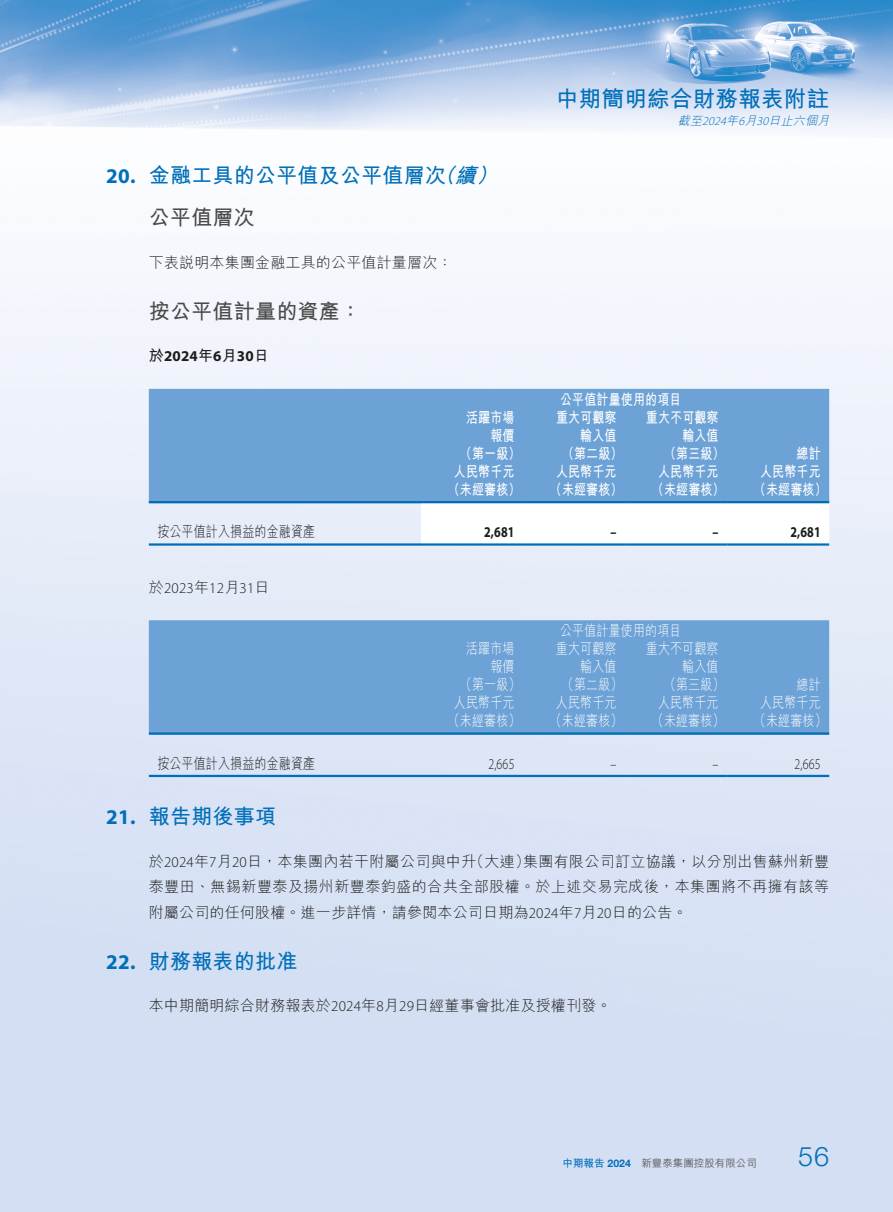
<style>
.page{position:relative;width:893px;height:1212px;background:#fff}
.page>*{position:absolute;margin:0;border:0;box-sizing:border-box;transform-origin:0 0}
.t1{font:300 27px "Helvetica Neue LT Pro";color:#006fb9}
.t2{font:700 22.5px "M Hei HK";letter-spacing:.01em;color:#006fb9}
.t3{font:700 21px "M Hei HK";letter-spacing:.01em;color:#006fb9}
.t4{font:700 21px "M Hei HK";letter-spacing:.01em;color:#4a4a49}
.t5{font:700 21px "Myriad Pro";color:#006fb9}
.t6{font:italic 700 21px "M Hei HK";color:#006fb9}
.t7{font:300 15px/25.5px "M Hei HK";letter-spacing:.035em;color:#1c1c1b}
.t8{font:700 15px/18px "M Hei HK";letter-spacing:.01em;color:#fff;text-align:right;scale:.8 1}
.t9{font:300 15px/18px "M Hei HK";letter-spacing:.015em;color:#fff;text-align:right;scale:.8 1}
.t10{font:300 15px "M Hei HK";letter-spacing:.015em;color:#1c1c1b}
.t11{font:300 15px "M Hei HK";letter-spacing:.015em;color:#1c1c1b;scale:.8 1}
.t12{font:700 15px "Myriad Pro";letter-spacing:.01em;color:#1c1c1b;scale:.8 1}
.t13{font:300 15px "Myriad Pro";letter-spacing:.015em;color:#1c1c1b}
.t14{font:300 15px "Myriad Pro";letter-spacing:.015em;color:#1c1c1b;scale:.8 1}
.t15{font:700 15px "Myriad Pro";letter-spacing:.01em;color:#1c1c1b}
.t16{font:italic 300 12px "M Hei HK";color:#006fb9}
.t17{font:italic 300 12px "Myriad Pro";color:#006fb9}
.t18{font:500 10.5px "M Hei HK";color:#636362}
.t19{font:700 10.5px "M Hei HK";color:#006fb9}
.s1{font-family:"Myriad Pro"}
.s2{font-style:italic}
.s3{font-family:"M Hei HK"}
.s4{font-family:"Helvetica Neue LT Pro"}
</style>
<div class="page">
<img style="left:0;top:0;width:893px;height:1212px">
<div style="left:149px;top:389px;width:680px;height:112px;background:#6da2d7"></div>
<svg style="left:421px;top:503px;width:408px;height:40px"></svg>
<hr style="left:149px;top:501px;width:272px;height:2px;background:#006fb9">
<hr style="left:421px;top:501px;width:102px;height:2px;background:#006fb9">
<hr style="left:523px;top:501px;width:102px;height:2px;background:#006fb9">
<hr style="left:625px;top:501px;width:102px;height:2px;background:#006fb9">
<hr style="left:727px;top:501px;width:102px;height:2px;background:#006fb9">
<hr style="left:149px;top:543px;width:272px;height:3px;background:#006fb9">
<hr style="left:421px;top:543px;width:102px;height:3px;background:#006fb9">
<hr style="left:523px;top:543px;width:102px;height:3px;background:#006fb9">
<hr style="left:625px;top:543px;width:102px;height:3px;background:#006fb9">
<hr style="left:727px;top:543px;width:102px;height:3px;background:#006fb9">
<div style="left:149px;top:620px;width:680px;height:112px;background:#6da2d7"></div>
<hr style="left:149px;top:732px;width:272px;height:3px;background:#006fb9">
<hr style="left:421px;top:732px;width:102px;height:3px;background:#006fb9">
<hr style="left:523px;top:732px;width:102px;height:3px;background:#006fb9">
<hr style="left:625px;top:732px;width:102px;height:3px;background:#006fb9">
<hr style="left:727px;top:732px;width:102px;height:3px;background:#006fb9">
<hr style="left:149px;top:775px;width:272px;height:2px;background:#006fb9">
<hr style="left:421px;top:775px;width:102px;height:2px;background:#006fb9">
<hr style="left:523px;top:775px;width:102px;height:2px;background:#006fb9">
<hr style="left:625px;top:775px;width:102px;height:2px;background:#006fb9">
<hr style="left:727px;top:775px;width:102px;height:2px;background:#006fb9">
<h2 class="t2" style="left:556px;top:83px;width:274px">中期簡明綜合財務報表附註</h2>
<p class="t16" style="left:768px;top:112px;width:66px">日止六個月</p>
<p class="t16" style="left:726px;top:112px;width:17px">年</p>
<p class="t16" style="left:678px;top:112px;width:29px">截至</p>
<p class="t16" style="left:738px;top:112px;width:23px">月<span class="s1">6</span></p>
<p class="t17" style="left:702px;top:114px;width:29px">2024</p>
<p class="t17" style="left:756px;top:114px;width:17px">30</p>
<h3 class="t5" style="left:106px;top:162px;width:31px">20.</h3>
<h3 class="t3" style="left:149px;top:160px;width:335px">金融工具的公平值及公平值層次<span class="s2">續</span></h3>
<h3 class="t6" style="left:434px;top:160px;width:29px">（</h3>
<h3 class="t6" style="left:477px;top:160px;width:29px">(</h3>
<h3 class="t4" style="left:149px;top:202px;width:108px">公平值層次</h3>
<p class="t10" style="left:149px;top:252px;width:305px">下表說明本集團金融工具的公平值計量層次：</p>
<h3 class="t4" style="left:149px;top:296px;width:214px">按公平值計量的資產：</h3>
<p class="t15" style="left:149px;top:347px;width:122px"><span class="s3">於</span>2024<span class="s3">年月</span>6 30<span class="s3">日</span></p>
<p class="t11" style="left:157px;top:521px;width:199px">按公平值計入損益的金融資產</p>
<p class="t8" style="left:560px;top:389px;width:153px">公平值計量使用的項目</p>
<p class="t8" style="left:466px;top:407px;width:62px">活躍市場報價</p>
<p class="t8" style="left:556px;top:407px;width:77px">重大可觀察輸入值</p>
<p class="t8" style="left:646px;top:407px;width:92px">重大不可觀察輸入值</p>
<p class="t8" style="left:460px;top:443px;width:77px">（第一級）</p>
<p class="t8" style="left:562px;top:443px;width:77px">（第二級）</p>
<p class="t8" style="left:664px;top:443px;width:77px">（第三級）</p>
<p class="t8" style="left:454px;top:461px;width:77px">人民幣千元</p>
<p class="t8" style="left:556px;top:461px;width:77px">人民幣千元</p>
<p class="t8" style="left:658px;top:461px;width:77px">人民幣千元</p>
<p class="t8" style="left:448px;top:479px;width:92px">（未經審核）</p>
<p class="t8" style="left:550px;top:479px;width:92px">（未經審核）</p>
<p class="t8" style="left:652px;top:479px;width:92px">（未經審核）</p>
<p class="t12" style="left:484px;top:522px;width:39px">2,681</p>
<p class="t12" style="left:611px;top:522px;width:9px">–</p>
<p class="t12" style="left:713px;top:522px;width:9px">–</p>
<p class="t8" style="left:796px;top:443px;width:32px">總計</p>
<p class="t8" style="left:760px;top:461px;width:77px">人民幣千元</p>
<p class="t8" style="left:754px;top:479px;width:92px">（未經審核(</p>
<p class="t12" style="left:790px;top:522px;width:39px">2,681</p>
<h3 class="t5" style="left:106px;top:803px;width:31px">21.</h3>
<h3 class="t5" style="left:106px;top:948px;width:31px">22.</h3>
<p class="t13" style="left:149px;top:579px;width:122px"><span class="s3">於</span>2023<span class="s3">年</span>12<span class="s3">月</span>31<span class="s3">日</span></p>
<p class="t11" style="left:157px;top:753px;width:199px">按公平值計入損益的金融資產</p>
<h3 class="t3" style="left:149px;top:801px;width:129px">報告期後事項</h3>
<p class="t9" style="left:560px;top:621px;width:153px">公平值計量使用的項目</p>
<p class="t9" style="left:466px;top:639px;width:62px">活躍市場報價</p>
<p class="t9" style="left:556px;top:639px;width:77px">重大可觀察輸入值</p>
<p class="t9" style="left:646px;top:639px;width:92px">重大不可觀察輸入值</p>
<p class="t9" style="left:460px;top:675px;width:77px">（第一級）</p>
<p class="t9" style="left:562px;top:675px;width:77px">（第二級）</p>
<p class="t9" style="left:664px;top:675px;width:77px">（第三級）</p>
<p class="t9" style="left:796px;top:675px;width:32px">總計</p>
<p class="t9" style="left:454px;top:693px;width:77px">人民幣千元</p>
<p class="t9" style="left:556px;top:693px;width:77px">人民幣千元</p>
<p class="t9" style="left:658px;top:693px;width:77px">人民幣千元</p>
<p class="t9" style="left:760px;top:693px;width:77px">人民幣千元</p>
<p class="t9" style="left:448px;top:711px;width:92px">（未經審核）</p>
<p class="t9" style="left:550px;top:711px;width:92px">（未經審核）</p>
<p class="t9" style="left:652px;top:711px;width:92px">（未經審核）</p>
<p class="t9" style="left:754px;top:711px;width:92px">（未經審核(</p>
<p class="t14" style="left:488px;top:755px;width:34px">2,665</p>
<p class="t14" style="left:611px;top:755px;width:9px">–</p>
<p class="t14" style="left:713px;top:755px;width:9px">–</p>
<p class="t14" style="left:794px;top:755px;width:34px">2,665</p>
<p class="t7" style="left:149px;top:848px;width:682px">於<span class="s1">2024</span>年月<span class="s1">7 20</span>日，本集團內若干附屬公司與中升<br>泰豐田、無錫新豐泰及揚州新豐泰鈞盛的合共全部股權。於上述交易完成後，本集團將不再擁有該等附屬公司的任何股權。進一步詳情，請參閱本公司日期為<span class="s1">2024</span>年月<span class="s1">7 20</span>日的公告。</p>
<h3 class="t3" style="left:149px;top:946px;width:150px">財務報表的批准</h3>
<p class="t10" style="left:469px;top:851px;width:62px">（大連）</p>
<p class="t10" style="left:523px;top:851px;width:308px">集團有限公司訂立協議，以分別出售蘇州新豐</p>
<p class="t10" style="left:149px;top:995px;width:464px">本中期簡明綜合財務報表於<span class="s1">2024</span>年月<span class="s1">8 29</span>日經董事會批准及授權刊發。</p>
<p class="t19" style="left:563px;top:1155px;width:70px">中期報告 <span class="s4">2024</span></p>
<p class="t18" style="left:641px;top:1155px;width:117px">新豐泰集團控股有限公司</p>
<h1 class="t1" style="left:798px;top:1140px;width:32px">56</h1>
</div>
